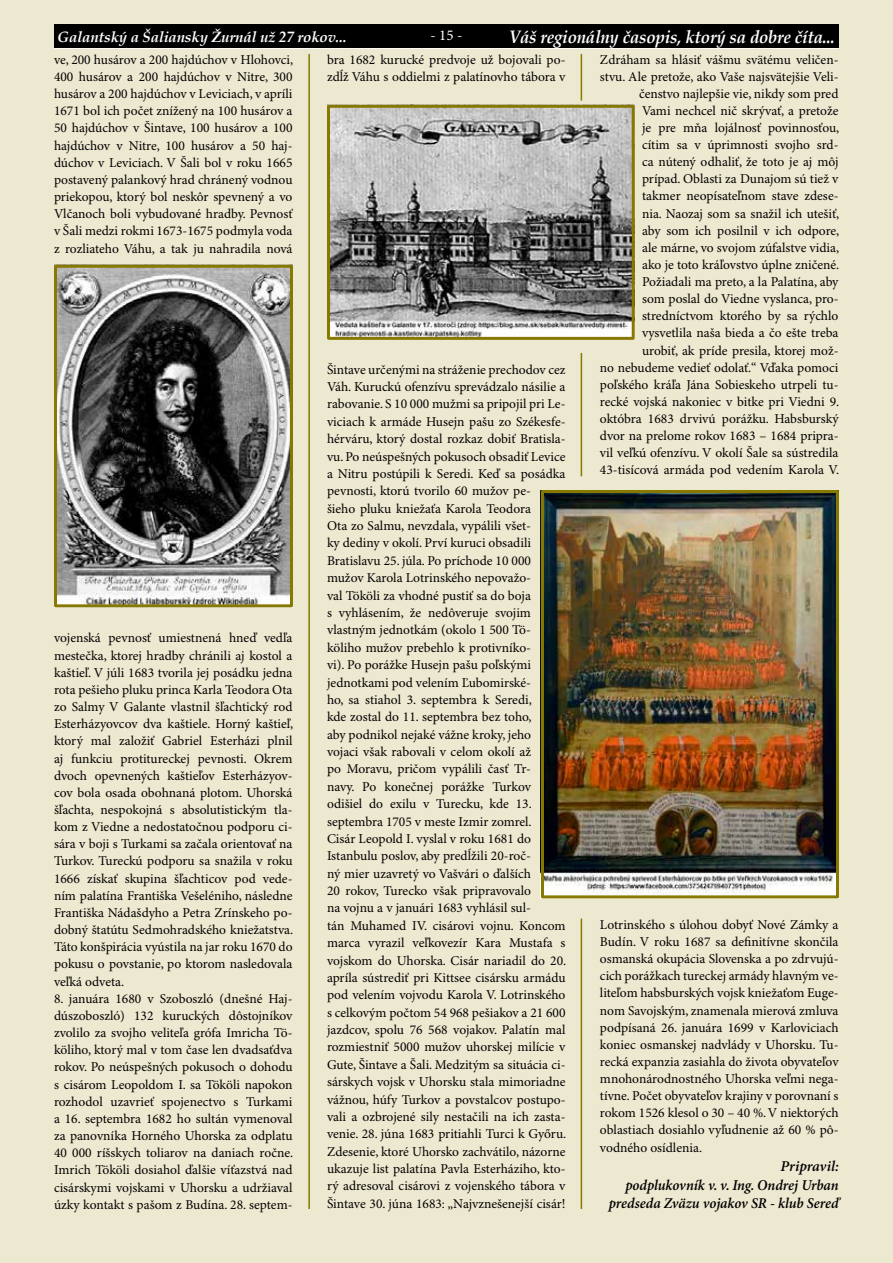
<style>
.page{position:relative;width:893px;height:1263px;background:#ede8d0}
.page>*{position:absolute;margin:0;border:0;box-sizing:border-box;transform-origin:0 0}
.t1{font:italic 700 18px "Book Antiqua";letter-spacing:-.01em;color:#fff;scale:.93 1}
.t2{font:italic 600 15px/18.9px "Minion Pro";letter-spacing:-.005em;color:#000;text-align:right}
.t3{font:italic 700 15px "Book Antiqua";letter-spacing:-.01em;color:#fff}
.t4{font:15px "Minion Pro";color:#fff}
.t5{font:13.5px/17.1px "Minion Pro";color:#000;text-align:justify}
</style>
<div class="page">
<img style="left:331px;top:109px;width:300px;height:227px">
<div style="left:327px;top:105px;width:308px;height:235px;border:3px solid #867800"></div>
<img style="left:545px;top:494px;width:290px;height:400px">
<div style="left:541px;top:490px;width:298px;height:408px;border:3px solid #867800"></div>
<img style="left:58px;top:269px;width:231px;height:334px">
<div style="left:54px;top:265px;width:239px;height:342px;border:3px solid #867800"></div>
<hr style="left:308px;top:54px;width:2px;height:1155px;background:#867800">
<hr style="left:581px;top:54px;width:1px;height:47px;background:#867800">
<hr style="left:581px;top:353px;width:1px;height:123px;background:#867800">
<hr style="left:581px;top:918px;width:1px;height:291px;background:#867800">
<hr style="left:54px;top:47px;width:785px;height:2px;background:#fff">
<div style="left:54px;top:24px;width:785px;height:24px;background:#000"></div>
<p class="t3" style="left:58px;top:27px;width:291px">Galantský a Šaliansky Žurnál už 27 rokov...</p>
<p class="t4" style="left:431px;top:26px;width:33px">- 15 -</p>
<h1 class="t1" style="left:509px;top:24px;width:352px">Váš regionálny časopis, ktorý sa dobre číta...</h1>
<p class="t5" style="left:54px;top:52px;width:241px">ve, 200 husárov a 200 hajdúchov v Hlohovci, 400 husárov a 200 hajdúchov v Nitre, 300 husárov a 200 hajdúchov v Leviciach, v apríli 1671 bol ich počet znížený na 100 husárov a 50 hajdúchov v Šintave, 100 husárov a 100 hajdúchov v Nitre, 100 husárov a 50 haj&shy;dúchov v Leviciach. V Šali bol v roku 1665 postavený palankový hrad chránený vodnou priekopou, ktorý bol neskôr spevnený a vo Vlčanoch boli vybudované hradby. Pevnosť v Šali medzi rokmi 1673-1675 podmyla voda z rozliateho Váhu, a tak ju nahradila nová</p>
<p class="t5" style="left:327px;top:51px;width:240px">bra 1682 kurucké predvoje už bojovali po&shy;zdĺž Váhu s oddielmi z palatínovho tábora v</p>
<p class="t5" style="left:54px;top:630px;width:241px">vojenská pevnosť umiestnená hneď vedľa mestečka, ktorej hradby chránili aj kostol a kaštieľ. V júli 1683 tvorila jej posádku jedna rota pešieho pluku princa Karla Teodora Ota zo Salmy V Galante vlastnil šľachtický rod Esterházyovcov dva kaštiele. Horný kaštieľ, ktorý mal založiť Gabriel Esterházi plnil aj funkciu protitureckej pevnosti. Okrem dvoch opevnených kaštieľov Esterházyov&shy;cov bola osada obohnaná plotom. Uhorská šľachta, nespokojná s absolutistickým tla&shy;kom z Viedne a nedostatočnou podporu ci&shy;sára v boji s Turkami sa začala orientovať na Turkov. Tureckú podporu sa snažila v roku 1666 získať skupina šľachticov pod vede&shy;ním palatína Františka Vešeléniho, následne Františka Nádašdyho a Petra Zrínskeho po&shy;dobný štatútu Sedmohradského kniežatstva.<br>Táto konšpirácia vyústila na jar roku 1670 do pokusu o povstanie, po ktorom nasledovala veľká odveta.</p>
<p class="t5" style="left:54px;top:990px;width:241px">8. januára 1680 v Szoboszló (dnešné Haj&shy;dúszoboszló) 132 kuruckých dôstojníkov zvolilo za svojho veliteľa grófa Imricha Tö&shy;köliho, ktorý mal v tom čase len dvadsaťdva rokov. Po neúspešných pokusoch o dohodu s cisárom Leopoldom I. sa Tököli napokon rozhodol uzavrieť spojenectvo s Turkami a 16. septembra 1682 ho sultán vymenoval za panovníka Horného Uhorska za odplatu 40 000 ríšskych toliarov na daniach ročne.<br>Imrich Tököli dosiahol ďalšie víťazstvá nad cisárskymi vojskami v Uhorsku a udržiaval úzky kontakt s pašom z Budína. 28. septem-</p>
<p class="t5" style="left:327px;top:361px;width:241px;text-align:left">Šintave určenými na stráženie prechodov cez Váh. Kuruckú ofenzívu sprevádzalo násilie a rabovanie. S 10 000 mužmi sa pripojil pri Le&shy;viciach k armáde Husejn pašu zo Székesfe&shy;hérváru, ktorý dostal rozkaz dobiť Bratisla&shy;vu. Po neúspešných pokusoch obsadiť Levice a Nitru postúpili k Seredi. Keď sa posádka pevnosti, ktorú tvorilo 60 mužov pe-<br>šieho pluku kniežaťa Karola Teodora<br>Ota zo Salmu, nevzdala, vypálili všet-<br>ky dediny v okolí. Prví kuruci obsadili Bratislavu 25. júla. Po príchode 10 000 mužov Karola Lotrinského nepovažo-<br>val Tököli za vhodné pustiť sa do boja<br>s vyhlásením, že nedôveruje svojim vlastným jednotkám (okolo 1 500 Tö&shy;köliho mužov prebehlo k protivníko-<br>vi). Po porážke Husejn pašu poľskými jednotkami pod velením Ľubomirské-<br>ho, sa stiahol 3. septembra k Seredi,<br>kde zostal do 11. septembra bez toho,<br>aby podnikol nejaké vážne kroky, jeho<br>vojaci však rabovali v celom okolí až<br>po Moravu, pričom vypálili časť Tr-<br>navy. Po konečnej porážke Turkov odišiel do exilu v Turecku, kde 13. septembra 1705 v meste Izmir zomrel.<br>Cisár Leopold I. vyslal v roku 1681 do Istanbulu poslov, aby predĺžili 20-roč-<br>ný mier uzavretý vo Vašvári o ďalších<br>20 rokov, Turecko však pripravovalo<br>na vojnu a v januári 1683 vyhlásil sul-<br>tán Muhamed IV. cisárovi vojnu. Koncom marca vyrazil veľkovezír Kara Mustafa s vojskom do Uhorska. Cisár nariadil do 20. apríla sústrediť pri Kittsee cisársku armádu pod velením vojvodu Karola V. Lotrinského s celkovým počtom 54 968 pešiakov a 21 600 jazdcov, spolu 76 568 vojakov. Palatín mal rozmiestniť 5000 mužov uhorskej milície v Gute, Šintave a Šali. Medzitým sa situácia ci&shy;sárskych vojsk v Uhorsku stala mimoriadne vážnou, húfy Turkov a povstalcov postupo&shy;vali a ozbrojené sily nestačili na ich zasta&shy;venie. 28. júna 1683 pritiahli Turci k Győru.<br>Zdesenie, ktoré Uhorsko zachvátilo, názorne ukazuje list palatína Pavla Esterháziho, kto&shy;rý adresoval cisárovi z vojenského tábora v Šintave 30. júna 1683: „Najvznešenejší cisár!</p>
<p class="t5" style="left:600px;top:51px;width:241px;text-align:right">Zdráham sa hlásiť vášmu svätému veličen&shy;stvu. Ale pretože, ako Vaše najsvätejšie Veli&shy;čenstvo najlepšie vie, nikdy som pred<br>Vami nechcel nič skrývať, a pretože<br>je pre mňa lojálnosť povinnosťou,<br>cítim sa v úprimnosti svojho srd-<br>ca nútený odhaliť, že toto je aj môj<br>prípad. Oblasti za Dunajom sú tiež v<br>takmer neopísateľnom stave zdese-<br>nia. Naozaj som sa snažil ich utešiť,<br>aby som ich posilnil v ich odpore,<br>ale márne, vo svojom zúfalstve vidia,<br>ako je toto kráľovstvo úplne zničené.<br>Požiadali ma preto, a la Palatína, aby<br>som poslal do Viedne vyslanca, pro&shy;stredníctvom ktorého by sa rýchlo vysvetlila naša bieda a čo ešte treba<br>urobiť, ak príde presila, ktorej mož-<br>no nebudeme vedieť odolať.“ Vďaka pomoci poľského kráľa Jána Sobieskeho utrpeli tu&shy;recké vojská nakoniec v bitke pri Viedni 9. októbra 1683 drvivú porážku. Habsburský dvor na prelome rokov 1683 – 1684 pripra&shy;vil veľkú ofenzívu. V okolí Šale sa sústredila 43-tisícová armáda pod vedením Karola V.</p>
<p class="t5" style="left:600px;top:917px;width:240px">Lotrinského s úlohou dobyť Nové Zámky a Budín. V roku 1687 sa definitívne skončila osmanská okupácia Slovenska a po zdrvujú&shy;cich porážkach tureckej armády hlavným ve&shy;liteľom habsburských vojsk kniežaťom Euge&shy;nom Savojským, znamenala mierová zmluva podpísaná 26. januára 1699 v Karloviciach koniec osmanskej nadvlády v Uhorsku. Tu&shy;recká expanzia zasiahla do života obyvateľov mnohonárodnostného Uhorska veľmi nega&shy;tívne. Počet obyvateľov krajiny v porovnaní s rokom 1526 klesol o 30 – 40 %. V niektorých oblastiach dosiahlo vyľudnenie až 60 % pô&shy;vodného osídlenia.</p>
<p class="t2" style="left:609px;top:1157px;width:232px">Pripravil:<br>podplukovník v. v. Ing. Ondrej Urban predseda Zväzu vojakov SR - klub Sereď</p>
</div>
